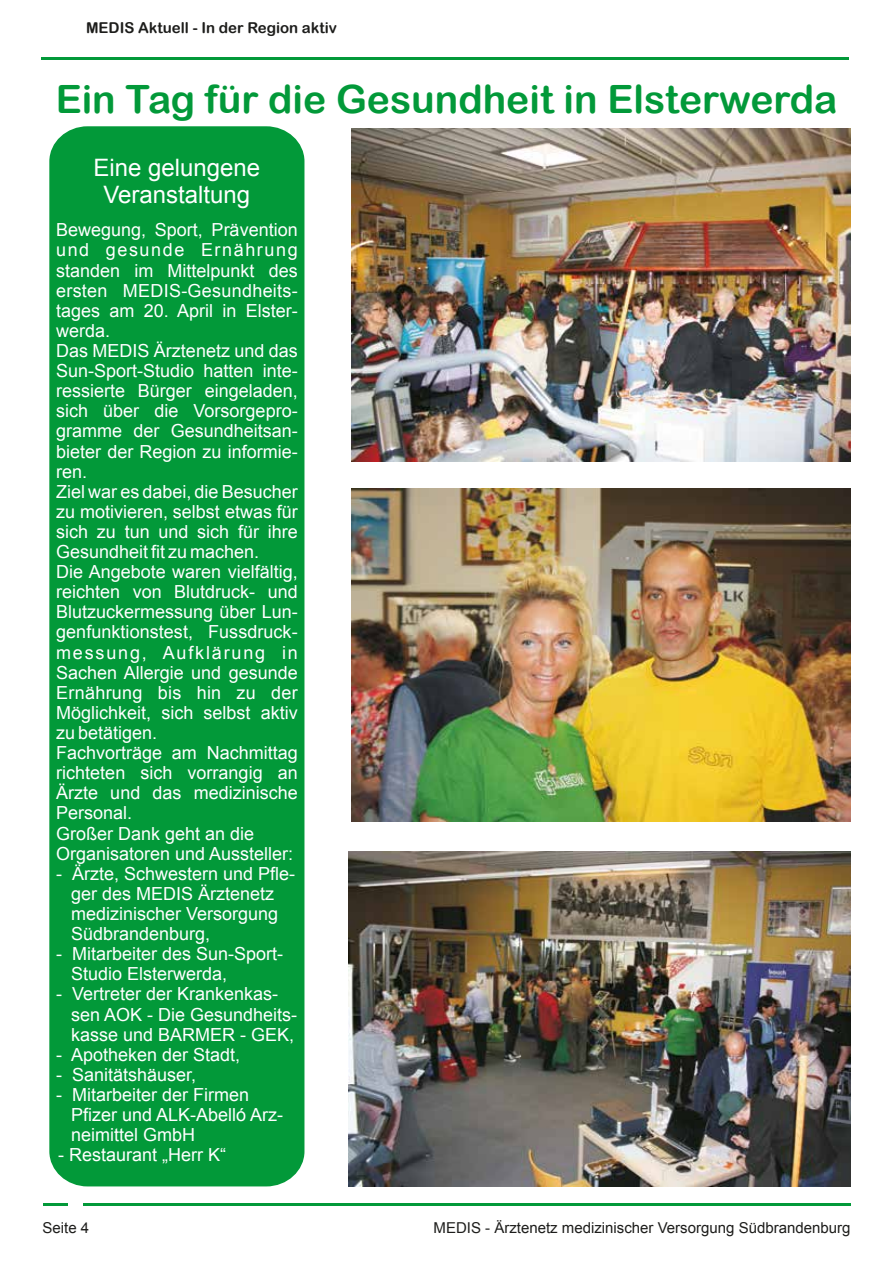
<style>
.page{position:relative;width:893px;height:1263px;background:#fff}
.page>*{position:absolute;margin:0;border:0;box-sizing:border-box;transform-origin:0 0}
.t1{font:39px "Arial Rounded MT Bold";color:#029939}
.t2{font:24px/26.8px "Arial";color:#fff;text-align:center}
.t3{font:18px/20.1px "Arial";color:#fff}
.t4{font:15px "Arial";color:#1d1d1b}
.t5{font:15px "Arial Rounded MT Bold";color:#1d1d1b}
</style>
<div class="page">
<hr style="left:83px;top:1203px;width:767px;height:2px;background:#029939">
<hr style="left:41px;top:57px;width:808px;height:3px;background:#029939">
<hr style="left:43px;top:1203px;width:24px;height:2px;background:#029939">
<div style="left:49px;top:126px;width:255px;height:1060px;background:#029939;border-radius:37px"></div>
<img style="left:351px;top:489px;width:499px;height:333px">
<img style="left:352px;top:129px;width:498px;height:332px">
<img style="left:348px;top:852px;width:502px;height:334px">
<p class="t5" style="left:86px;top:19px;width:252px">MEDIS Aktuell - In der Region aktiv</p>
<h1 class="t1" style="left:56px;top:77px;width:783px">Ein Tag für die Gesundheit in Elsterwerda</h1>
<h2 class="t2" style="left:93px;top:155px;width:168px">Eine gelungene<br>Veranstaltung</h2>
<p class="t3" style="left:56px;top:220px;width:243px">Bewegung, Sport, Prävention und gesunde Ernährung standen im Mittelpunkt des ersten MEDIS-Gesundheits&shy;tages am 20. April in Elster&shy;werda.<br>Das MEDIS Ärztenetz und das<br>Sun-Sport-Studio hatten inte&shy;ressierte Bürger eingeladen, sich über die Vorsorgepro&shy;gramme der Gesundheitsan&shy;bieter der Region zu informie&shy;ren.<br>Ziel war es dabei, die Besucher zu motivieren, selbst etwas für sich zu tun und sich für ihre<br>Gesundheit fit zu machen.<br>Die Angebote waren vielfältig, reichten von Blutdruck- und<br>Blutzuckermessung über Lun&shy;genfunktionstest, Fussdruck&shy;messung, Aufklärung in<br>Sachen Allergie und gesunde<br>Ernährung bis hin zu der<br>Möglichkeit, sich selbst aktiv zu betätigen.<br>Fachvorträge am Nachmittag richteten sich vorrangig an<br>Ärzte und das medizinische<br>Personal.<br>Großer Dank geht an die<br>Organisatoren und Aussteller:</p>
<p class="t3" style="left:71px;top:864px;width:226px;text-indent:-15px">- Ärzte, Schwestern und Pfle&shy;ger des MEDIS Ärztenetz medizinischer Versorgung<br>Südbrandenburg,</p>
<p class="t3" style="left:71px;top:944px;width:214px;text-indent:-15px">- Mitarbeiter des Sun-Sport-<br>Studio Elsterwerda,</p>
<p class="t3" style="left:71px;top:984px;width:228px;text-indent:-15px">- Vertreter der Krankenkas&shy;sen AOK - Die Gesundheits&shy;kasse und BARMER - GEK,</p>
<p class="t3" style="left:56px;top:1044px;width:186px">- Apotheken der Stadt,</p>
<p class="t3" style="left:56px;top:1065px;width:142px">- Sanitätshäuser,</p>
<p class="t3" style="left:71px;top:1085px;width:214px;text-indent:-15px">- Mitarbeiter der Firmen<br>Pfizer und ALK-Abelló Arz&shy;neimittel GmbH</p>
<p class="t3" style="left:58px;top:1145px;width:170px">- Restaurant „Herr K“</p>
<p class="t4" style="left:43px;top:1218px;width:48px">Seite 4</p>
<p class="t4" style="left:434px;top:1218px;width:418px">MEDIS - Ärztenetz medizinischer Versorgung Südbrandenburg</p>
</div>
